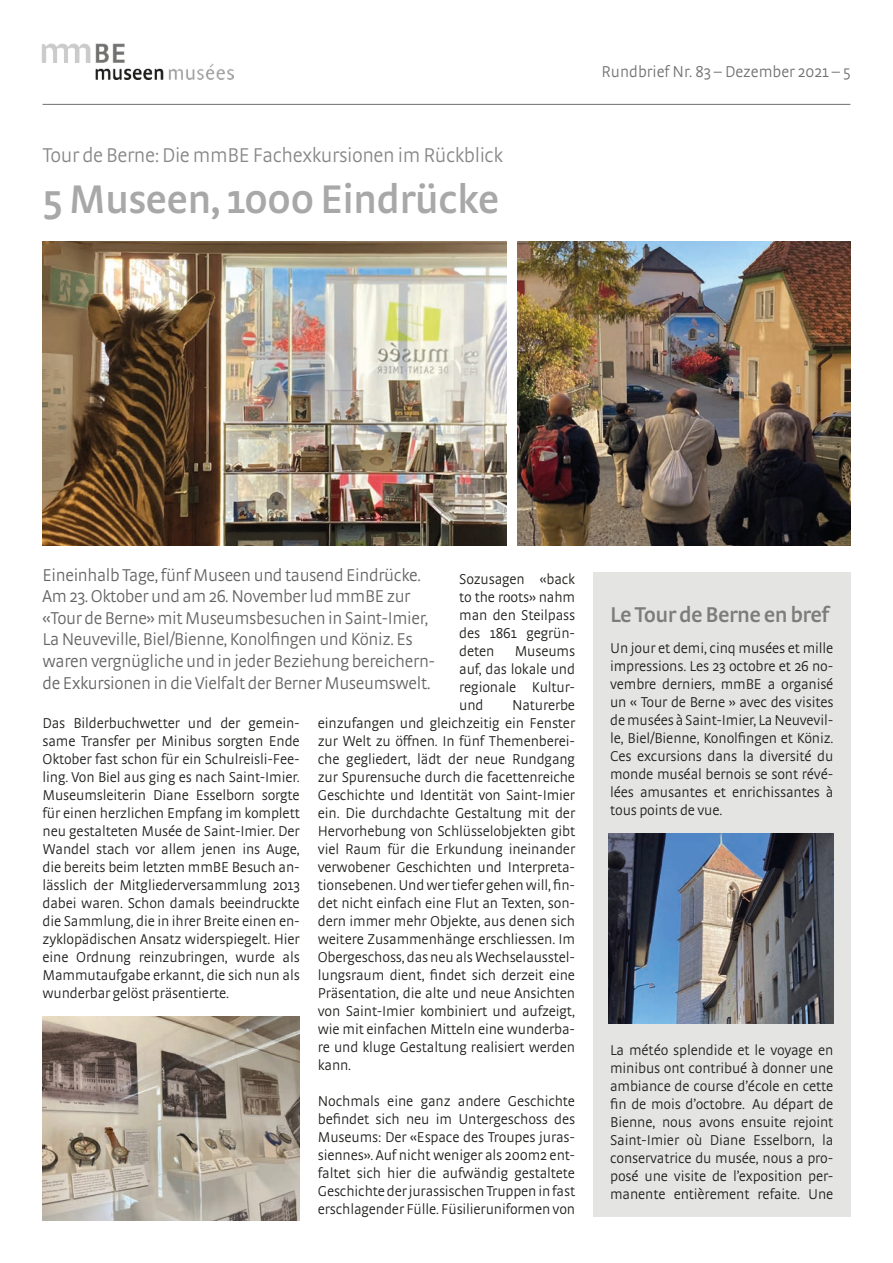
<style>
.page{position:relative;width:893px;height:1263px;background:#fff}
.page>*{position:absolute;margin:0;border:0;box-sizing:border-box;transform-origin:0 0}
.Titel{font:600 42px "Strada";letter-spacing:-.02em;color:#a8a8a8}
.t1{font:600 22.5px "Strada";letter-spacing:-.03em;color:#7c7c7c}
.Titel-2{font:300 21px "Strada";letter-spacing:-.02em;color:#878787}
.Titel-3{font:300 18px/21.6px "Strada";letter-spacing:-.02em;color:#646463}
.t2{font:300 16.5px "Strada";color:#70706f}
.t3{font:300 15px/18px "Strada";letter-spacing:-.01em;color:#1d1d1b;text-align:justify}
</style>
<div class="page">
<hr style="left:43px;top:104px;width:807px;height:1px;background:#70706f">
<img style="left:42px;top:43px;width:191px;height:36px">
<div style="left:593px;top:572px;width:257px;height:645px;background:#e4e4e3"></div>
<img style="left:43px;top:1016px;width:257px;height:204px">
<img style="left:43px;top:241px;width:463px;height:304px">
<img style="left:517px;top:241px;width:333px;height:304px">
<img style="left:608px;top:833px;width:225px;height:190px">
<p class="Titel-2" style="left:43px;top:143px;width:462px">Tour de Berne: Die mmBE Fachexkursionen im Rückblick</p>
<p class="Titel" style="left:43px;top:175px;width:458px">5 Museen, 1000 Eindrücke</p>
<p class="t2" style="left:602px;top:62px;width:250px">Rundbrief Nr. 83 – Dezember 2021 – 5</p>
<p class="Titel-3" style="left:43px;top:564px;width:394px">Eineinhalb Tage, fünf Museen und tausend Eindrücke.<br>Am 23. Oktober und am 26. November lud mmBE zur «Tour de Berne» mit Museumsbesuchen in Saint-Imier, La Neuveville, Biel/Bienne, Konolfingen und Köniz. Es waren vergnügliche und in jeder Beziehung bereichern&shy;de Exkursionen in die Vielfalt der Berner Museumswelt.</p>
<p class="t3" style="left:43px;top:714px;width:259px">Das Bilderbuchwetter und der gemein&shy;same Transfer per Minibus sorgten Ende Oktober fast schon für ein Schulreisli-Fee&shy;ling. Von Biel aus ging es nach Saint-Imier.<br>Museumsleiterin Diane Esselborn sorgte für einen herzlichen Empfang im komplett neu gestalteten Musée de Saint-Imier. Der Wandel stach vor allem jenen ins Auge, die bereits beim letzten mmBE Besuch an&shy;lässlich der Mitgliederversammlung 2013 dabei waren. Schon damals beeindruckte die Sammlung, die in ihrer Breite einen en&shy;zyklopädischen Ansatz widerspiegelt. Hier eine Ordnung reinzubringen, wurde als Mammutaufgabe erkannt, die sich nun als wunderbar gelöst präsentierte.</p>
<p class="t3" style="left:459px;top:570px;width:117px">Sozusagen «back to the roots» nahm man den Steilpass des 1861 gegrün&shy;deten</p>
<p class="t3" style="left:459px;top:642px;width:117px;text-indent:55px">Museums auf, das lokale und regionale Kultur&shy;und</p>
<p class="t3" style="left:318px;top:696px;width:259px;text-indent:194px">Naturerbe einzufangen und gleichzeitig ein Fenster zur Welt zu öffnen. In fünf Themenberei&shy;che gegliedert, lädt der neue Rundgang zur Spurensuche durch die facettenreiche Geschichte und Identität von Saint-Imier ein. Die durchdachte Gestaltung mit der Hervorhebung von Schlüsselobjekten gibt viel Raum für die Erkundung ineinander verwobener Geschichten und Interpreta&shy;tionsebenen. Und wer tiefer gehen will, fin&shy;det nicht einfach eine Flut an Texten, son&shy;dern immer mehr Objekte, aus denen sich weitere Zusammenhänge erschliessen. Im Obergeschoss, das neu als Wechselausstel&shy;lungsraum dient, findet sich derzeit eine Präsentation, die alte und neue Ansichten von Saint-Imier kombiniert und aufzeigt, wie mit einfachen Mitteln eine wunderba&shy;re und kluge Gestaltung realisiert werden kann.</p>
<p class="t3" style="left:318px;top:1092px;width:259px">Nochmals eine ganz andere Geschichte befindet sich neu im Untergeschoss des Museums: Der «Espace des Troupes juras&shy;siennes». Auf nicht weniger als 200m2 ent&shy;faltet sich hier die aufwändig gestaltete Geschichte der jurassischen Truppen in fast erschlagender Fülle. Füsilieruniformen von</p>
<p class="t1" style="left:610px;top:601px;width:220px">Le Tour de Berne en bref</p>
<p class="t3" style="left:610px;top:639px;width:225px">Un jour et demi, cinq musées et mille impressions. Les 23 octobre et 26 no&shy;vembre derniers, mmBE a organisé un « Tour de Berne » avec des visites de musées à Saint-Imier, La Neuvevil&shy;le, Biel/Bienne, Konolfingen et Köniz.<br>Ces excursions dans la diversité du monde muséal bernois se sont révé&shy;lées amusantes et enrichissantes à tous points de vue.</p>
<p class="t3" style="left:610px;top:1041px;width:225px">La météo splendide et le voyage en minibus ont contribué à donner une ambiance de course d’école en cette fin de mois d’octobre. Au départ de Bienne, nous avons ensuite rejoint Saint-Imier où Diane Esselborn, la conservatrice du musée, nous a pro&shy;posé une visite de l’exposition per&shy;manente entièrement refaite. Une</p>
</div>
